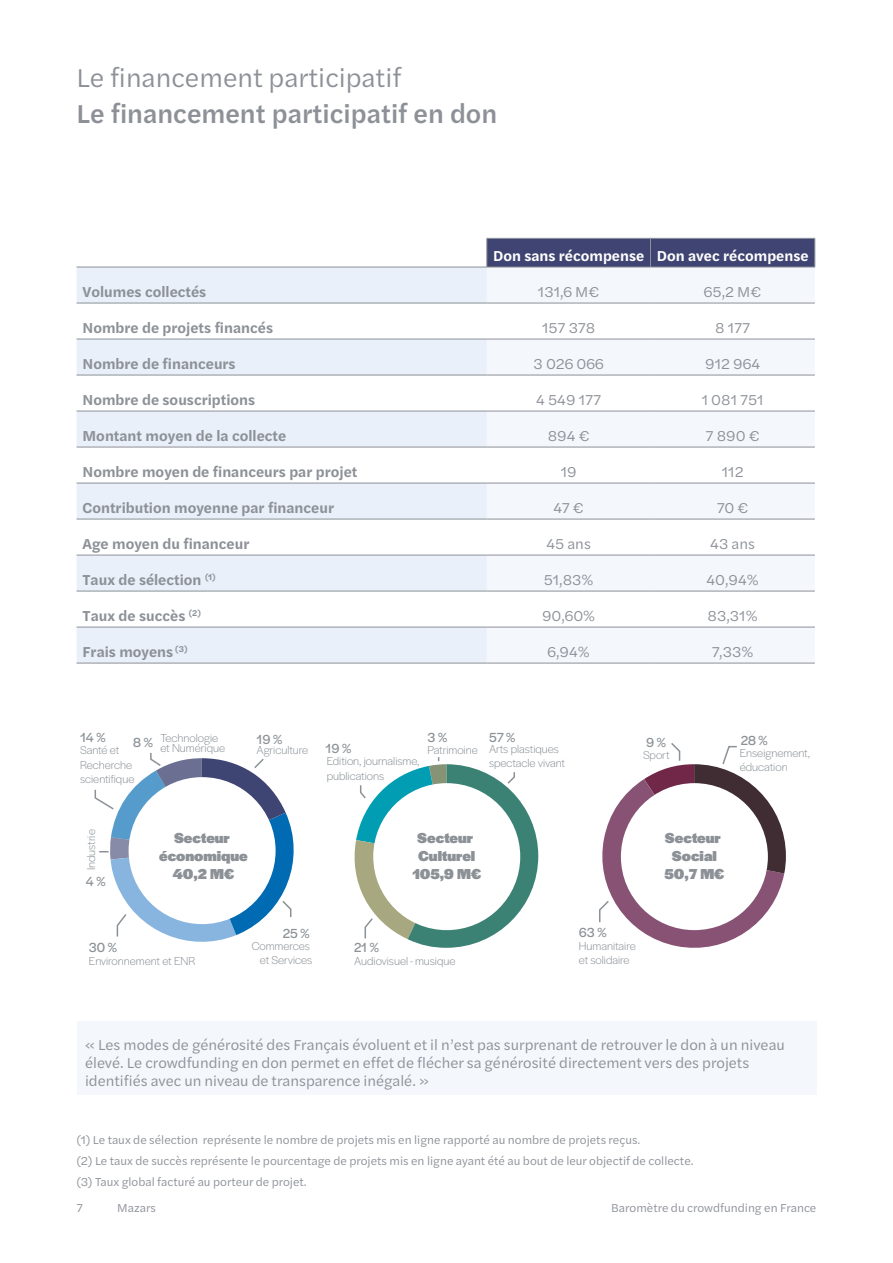
<style>
.page{position:relative;width:893px;height:1263px;background:#fff}
.page>*{position:absolute;margin:0;border:0;box-sizing:border-box;transform-origin:0 0}
.t1{font:500 27px "Halyard Text";color:#8d9197}
.t2{font:27px "Halyard Text";color:#8d9197}
.t3{font:15px/18px "Halyard Text";color:#8d9197}
.t4{font:600 15px "Halyard Text";color:#8d9197}
.t5{font:900 15px/18px "Halyard Display";color:#8b9196;text-align:center}
.t6{font:600 15px "Halyard Text";color:#fff}
.t7{font:13.65px "Halyard Display";letter-spacing:-.005em;color:#8b9196}
.t8{font:12px/21px "Halyard Text";color:#8d9197}
.t9{font:300 12px/14.4px "Halyard Display";color:#8b9196}
.s1{font-weight:400;font-size:13.65px}
</style>
<div class="page">
<div style="left:77px;top:268px;width:410px;height:395px;background:#e9f0fa"></div>
<div style="left:487px;top:268px;width:328px;height:395px;background:#f4f8fd"></div>
<svg style="left:77px;top:304px;width:738px;height:323px"></svg>
<svg style="left:487px;top:238px;width:329px;height:29px;background:#434874"></svg>
<hr style="left:77px;top:267px;width:410px;height:1px;background:#8d9197">
<hr style="left:487px;top:267px;width:163px;height:1px;background:#8d9197">
<hr style="left:650px;top:267px;width:165px;height:1px;background:#8d9197">
<hr style="left:77px;top:303px;width:410px;height:1px;background:#8d9197">
<hr style="left:487px;top:303px;width:163px;height:1px;background:#8d9197">
<hr style="left:650px;top:303px;width:165px;height:1px;background:#8d9197">
<hr style="left:77px;top:339px;width:410px;height:1px;background:#8d9197">
<hr style="left:487px;top:339px;width:163px;height:1px;background:#8d9197">
<hr style="left:650px;top:339px;width:165px;height:1px;background:#8d9197">
<hr style="left:77px;top:375px;width:410px;height:1px;background:#8d9197">
<hr style="left:487px;top:375px;width:163px;height:1px;background:#8d9197">
<hr style="left:650px;top:375px;width:165px;height:1px;background:#8d9197">
<hr style="left:77px;top:411px;width:410px;height:1px;background:#8d9197">
<hr style="left:487px;top:411px;width:163px;height:1px;background:#8d9197">
<hr style="left:650px;top:411px;width:165px;height:1px;background:#8d9197">
<hr style="left:77px;top:447px;width:410px;height:1px;background:#8d9197">
<hr style="left:487px;top:447px;width:163px;height:1px;background:#8d9197">
<hr style="left:650px;top:447px;width:165px;height:1px;background:#8d9197">
<hr style="left:77px;top:483px;width:410px;height:1px;background:#8d9197">
<hr style="left:487px;top:483px;width:163px;height:1px;background:#8d9197">
<hr style="left:650px;top:483px;width:165px;height:1px;background:#8d9197">
<hr style="left:77px;top:519px;width:410px;height:1px;background:#8d9197">
<hr style="left:487px;top:519px;width:163px;height:1px;background:#8d9197">
<hr style="left:650px;top:519px;width:165px;height:1px;background:#8d9197">
<hr style="left:77px;top:555px;width:410px;height:1px;background:#8d9197">
<hr style="left:487px;top:555px;width:163px;height:1px;background:#8d9197">
<hr style="left:650px;top:555px;width:165px;height:1px;background:#8d9197">
<hr style="left:77px;top:591px;width:410px;height:1px;background:#8d9197">
<hr style="left:487px;top:591px;width:163px;height:1px;background:#8d9197">
<hr style="left:650px;top:591px;width:165px;height:1px;background:#8d9197">
<hr style="left:77px;top:627px;width:410px;height:1px;background:#8d9197">
<hr style="left:487px;top:627px;width:163px;height:1px;background:#8d9197">
<hr style="left:650px;top:627px;width:165px;height:1px;background:#8d9197">
<hr style="left:77px;top:663px;width:410px;height:1px;background:#8d9197">
<hr style="left:487px;top:663px;width:163px;height:1px;background:#8d9197">
<hr style="left:650px;top:663px;width:165px;height:1px;background:#8d9197">
<svg style="left:94px;top:752px;width:200px;height:190px"></svg>
<svg style="left:354px;top:757px;width:184px;height:191px"></svg>
<svg style="left:599px;top:743px;width:187px;height:205px"></svg>
<div style="left:77px;top:1021px;width:739px;height:74px;background:#f4f8fd"></div>
<h1 class="t2" style="left:77px;top:58px;width:326px">Le financement participatif</h1>
<h1 class="t1" style="left:77px;top:94px;width:422px">Le financement participatif en don</h1>
<p class="t6" style="left:493px;top:245px;width:317px">Don sans récompense Don avec récompense</p>
<p class="t4" style="left:83px;top:281px;width:125px">Volumes collectés</p>
<p class="t3" style="left:538px;top:282px;width:63px">131,6 M€</p>
<p class="t3" style="left:704px;top:282px;width:59px">65,2 M€</p>
<p class="t4" style="left:83px;top:317px;width:192px">Nombre de projets financés</p>
<p class="t3" style="left:542px;top:318px;width:55px">157 378</p>
<p class="t3" style="left:715px;top:318px;width:37px">8 177</p>
<p class="t4" style="left:83px;top:353px;width:155px">Nombre de financeurs</p>
<p class="t3" style="left:534px;top:354px;width:72px">3 026 066</p>
<p class="t3" style="left:705px;top:354px;width:56px">912 964</p>
<p class="t4" style="left:83px;top:389px;width:174px">Nombre de souscriptions</p>
<p class="t3" style="left:536px;top:390px;width:66px">4 549 177</p>
<p class="t3" style="left:702px;top:390px;width:63px">1 081 751</p>
<p class="t4" style="left:83px;top:425px;width:205px">Montant moyen de la collecte</p>
<p class="t3" style="left:548px;top:426px;width:43px">894 €</p>
<p class="t3" style="left:706px;top:426px;width:56px">7 890 €</p>
<p class="t4" style="left:83px;top:461px;width:276px">Nombre moyen de financeurs par projet</p>
<p class="t3" style="left:561px;top:462px;width:17px">19</p>
<p class="t3" style="left:722px;top:462px;width:23px">112</p>
<p class="t4" style="left:83px;top:497px;width:253px">Contribution moyenne par financeur</p>
<p class="t3" style="left:553px;top:498px;width:32px">47 €</p>
<p class="t3" style="left:717px;top:498px;width:33px">70 €</p>
<p class="t4" style="left:83px;top:533px;width:168px">Age moyen du financeur</p>
<p class="t3" style="left:546px;top:534px;width:46px">45 ans</p>
<p class="t3" style="left:710px;top:534px;width:46px">43 ans</p>
<p class="t4" style="left:82px;top:569px;width:135px">Taux de sélection <sup>(1)</sup></p>
<p class="t3" style="left:544px;top:570px;width:51px">51,83%</p>
<p class="t3" style="left:706px;top:570px;width:54px">40,94%</p>
<p class="t4" style="left:83px;top:605px;width:120px">Taux de succès <sup>(2)</sup></p>
<p class="t3" style="left:542px;top:606px;width:55px">90,60%</p>
<p class="t3" style="left:708px;top:606px;width:52px">83,31%</p>
<p class="t4" style="left:83px;top:641px;width:106px">Frais moyens <sup>(3)</sup></p>
<p class="t3" style="left:547px;top:642px;width:44px">6,94%</p>
<p class="t3" style="left:712px;top:642px;width:43px">7,33%</p>
<p class="t7" style="left:80px;top:727px;width:27px">14 %</p>
<p class="t7" style="left:427px;top:727px;width:21px">3 %</p>
<p class="t7" style="left:257px;top:729px;width:27px">19 %</p>
<p class="t7" style="left:489px;top:727px;width:28px">57 %</p>
<p class="t7" style="left:325px;top:739px;width:27px">19 %</p>
<p class="t9" style="left:160px;top:732px;width:66px;line-height:10.5px;text-indent:-27px"><span class="s1">8 %</span> Technologie et Numérique</p>
<p class="t9" style="left:489px;top:741px;width:78px;text-indent:-62px">Patrimoine Arts plastiques spectacle vivant</p>
<p class="t9" style="left:80px;top:742px;width:56px">Santé et<br>Recherche scientifique</p>
<p class="t9" style="left:257px;top:742px;width:53px">Agriculture</p>
<p class="t9" style="left:327px;top:753px;width:94px">Edition, journalisme, publications</p>
<p class="t7" style="left:741px;top:731px;width:28px">28 %</p>
<p class="t7" style="left:646px;top:732px;width:21px">9 %</p>
<p class="t9" style="left:643px;top:747px;width:28px">Sport</p>
<p class="t9" style="left:740px;top:745px;width:72px">Enseignement, éducation</p>
<p class="t9" style="left:83px;top:870px;width:42px;rotate:-90deg">Industrie</p>
<p class="t7" style="left:86px;top:871px;width:21px">4 %</p>
<p class="t5" style="left:159px;top:828px;width:90px">Secteur économique<br>40,2 M€</p>
<p class="t5" style="left:412px;top:828px;width:70px">Secteur<br>Culturel<br>105,9 M€</p>
<p class="t7" style="left:283px;top:924px;width:28px">25 %</p>
<p class="t9" style="left:252px;top:938px;width:60px">Commerces</p>
<p class="t7" style="left:89px;top:937px;width:29px">30 %</p>
<p class="t7" style="left:354px;top:937px;width:26px">21 %</p>
<p class="t9" style="left:89px;top:953px;width:108px">Environnement et ENR</p>
<p class="t9" style="left:260px;top:952px;width:54px">et Services</p>
<p class="t9" style="left:354px;top:953px;width:103px">Audiovisuel - musique</p>
<p class="t7" style="left:579px;top:923px;width:29px">63 %</p>
<p class="t9" style="left:579px;top:938px;width:58px">Humanitaire et solidaire</p>
<p class="t5" style="left:664px;top:828px;width:62px">Secteur<br>Social<br>50,7 M€</p>
<p class="t3" style="left:85px;top:1035px;width:701px">« Les modes de générosité des Français évoluent et il n’est pas surprenant de retrouver le don à un niveau élevé. Le crowdfunding en don permet en effet de flécher sa générosité directement vers des projets identifiés avec un niveau de transparence inégalé. »</p>
<p class="t8" style="left:77px;top:1129px;width:619px">(1) Le taux de sélection représente le nombre de projets mis en ligne rapporté au nombre de projets reçus.<br>(2) Le taux de succès représente le pourcentage de projets mis en ligne ayant été au bout de leur objectif de collecte. (3) Taux global facturé au porteur de projet.</p>
<p class="t8" style="left:77px;top:1197px;width:8px">7</p>
<p class="t8" style="left:117px;top:1197px;width:40px">Mazars</p>
<p class="t8" style="left:611px;top:1197px;width:207px">Baromètre du crowdfunding en France</p>
</div>
